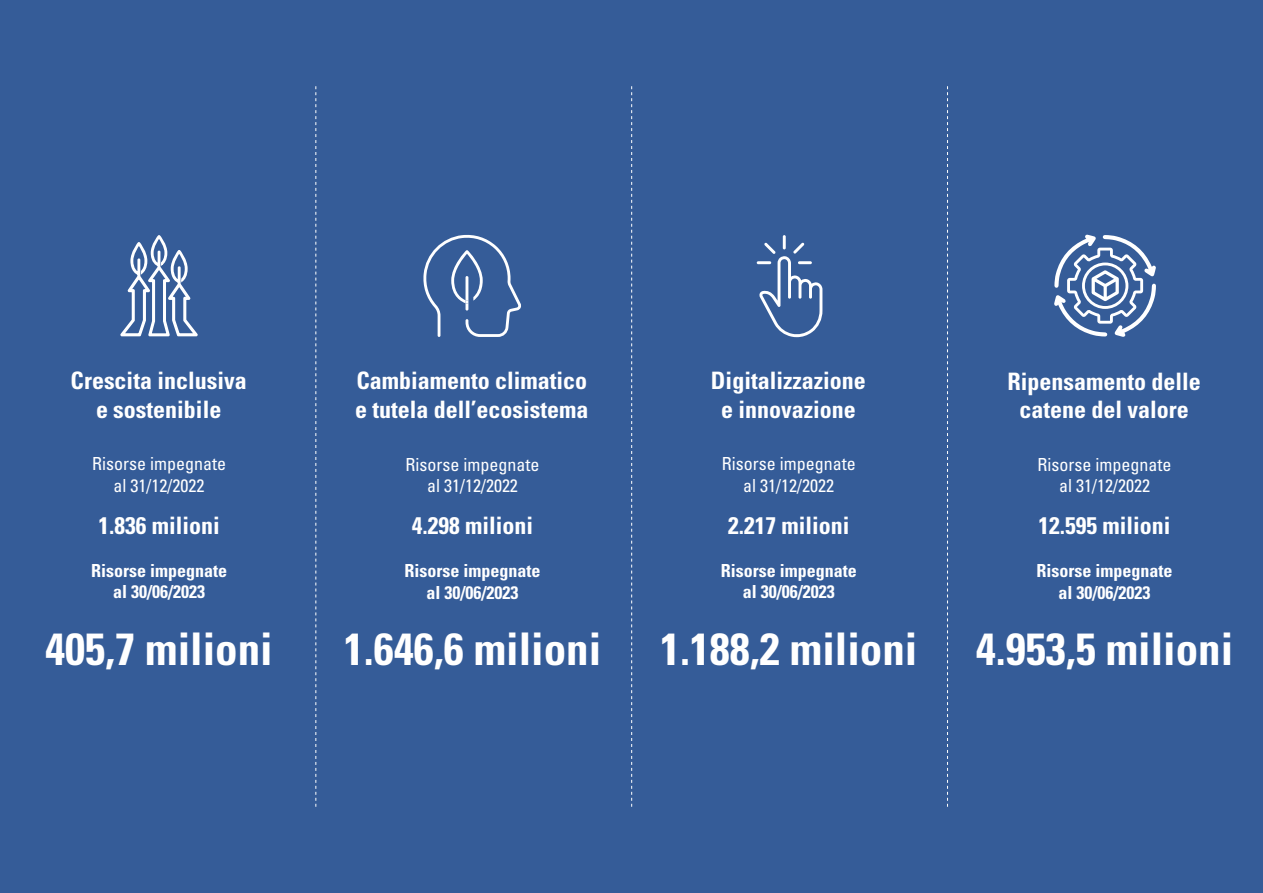
<style>
.page{position:relative;width:1263px;height:893px;background:#fff}
.page>*{position:absolute;margin:0;border:0;box-sizing:border-box;transform-origin:0 0}
.t1{font:700 condensed 45px "Univers";color:#fff}
._17_h4_bianco{font:700 condensed 24px/28.8px "Univers";color:#fff;text-align:center}
.t2{font:condensed 18px/21.6px "Univers";color:#fff;text-align:center}
.t3{font:700 condensed 18px/21.6px "Univers";color:#fff;text-align:center}
</style>
<div class="page">
<div style="left:1px;top:0;width:1262px;height:893px;background:#355c98"></div>
<svg style="left:315px;top:86px;width:1px;height:721px"></svg>
<svg style="left:0;top:0;width:1px;height:893px"></svg>
<svg style="left:631px;top:86px;width:1px;height:721px"></svg>
<svg style="left:947px;top:86px;width:1px;height:721px"></svg>
<svg style="left:422px;top:234px;width:99px;height:103px;background:#4e70a5"></svg>
<hr style="left:783px;top:235px;width:3px;height:14px;background:#fff">
<hr style="left:757px;top:261px;width:14px;height:3px;background:#fff">
<svg style="left:759px;top:243px;width:63px;height:94px;background:#5878aa"></svg>
<svg style="left:1054px;top:234px;width:102px;height:103px"></svg>
<svg style="left:119px;top:234px;width:80px;height:112px"></svg>
<h4 class="_17_h4_bianco" style="left:71px;top:366px;width:177px">Crescita inclusiva e sostenibile</h4>
<p class="t2" style="left:92px;top:453px;width:135px">Risorse impegnate al 31/12/2022</p>
<p class="_17_h4_bianco" style="left:98px;top:510px;width:123px">1.836 milioni</p>
<p class="t3" style="left:91px;top:559px;width:137px">Risorse impegnate al 30/06/2023</p>
<p class="t1" style="left:45px;top:621px;width:229px">405,7 milioni</p>
<h4 class="_17_h4_bianco" style="left:355px;top:366px;width:235px;text-align:left">Cambiamento climatico e tutela dell’ecosistema</h4>
<p class="t2" style="left:405px;top:453px;width:135px">Risorse impegnate al 31/12/2022</p>
<p class="_17_h4_bianco" style="left:412px;top:511px;width:123px">4.298 milioni</p>
<p class="t3" style="left:404px;top:560px;width:137px">Risorse impegnate al 30/06/2023</p>
<p class="t1" style="left:344px;top:622px;width:259px">1.646,6 milioni</p>
<h4 class="_17_h4_bianco" style="left:711px;top:366px;width:156px">Digitalizzazione e innovazione</h4>
<p class="t2" style="left:722px;top:453px;width:135px">Risorse impegnate al 31/12/2022</p>
<p class="_17_h4_bianco" style="left:728px;top:510px;width:123px">2.217 milioni</p>
<p class="t3" style="left:721px;top:559px;width:137px">Risorse impegnate al 30/06/2023</p>
<p class="t1" style="left:660px;top:621px;width:259px">1.188,2 milioni</p>
<h4 class="_17_h4_bianco" style="left:1007px;top:367px;width:195px">Ripensamento delle catene del valore</h4>
<p class="t2" style="left:1037px;top:453px;width:135px">Risorse impegnate al 31/12/2022</p>
<p class="_17_h4_bianco" style="left:1038px;top:511px;width:133px">12.595 milioni</p>
<p class="t3" style="left:1036px;top:560px;width:137px">Risorse impegnate al 30/06/2023</p>
<p class="t1" style="left:976px;top:622px;width:259px">4.953,5 milioni</p>
</div>
